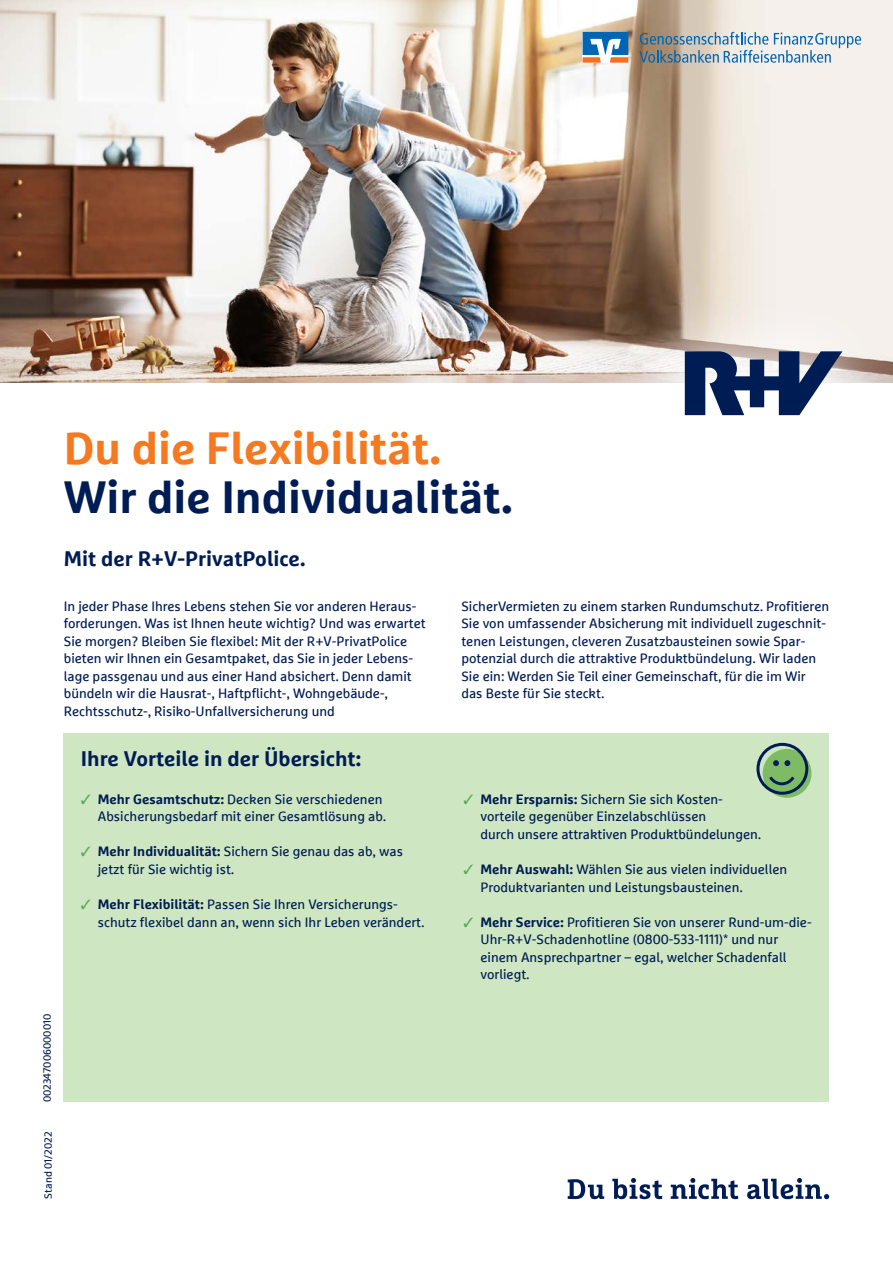
<style>
.page{position:relative;width:893px;height:1263px;background:#fff}
.page>*{position:absolute;margin:0;border:0;box-sizing:border-box;transform-origin:0 0}
.t1{font:700 45px "Marselisfor Ru V";color:#001c54}
.t2{font:700 45px "Marselisfor Ru V";color:#f47920}
.t3{font:700 21px "Marselisfor Ru V";color:#001c54}
.t4{font:13.5px/17.5px "Marselisfor Ru V";color:#001c54}
.t5{font:10.5px "Marselisfor Ru V";color:#001c54}
.s1{color:#57aa54}
.s2{font-weight:700}
</style>
<div class="page">
<img style="left:0;top:0;width:893px;height:383px">
<div style="left:64px;top:733px;width:765px;height:369px;background:#cee6c1"></div>
<svg style="left:763px;top:749px;width:48px;height:49px"></svg>
<svg style="left:756px;top:743px;width:52px;height:52px"></svg>
<div style="left:593px;top:261px;width:300px;height:238px;background:#fff;opacity:.8"></div>
<div style="left:625px;top:293px;width:268px;height:160px;background:#fff;opacity:.8"></div>
<svg style="left:685px;top:351px;width:157px;height:64px"></svg>
<svg style="left:568px;top:1179px;width:36px;height:20px"></svg>
<svg style="left:612px;top:1178px;width:50px;height:21px"></svg>
<svg style="left:671px;top:1178px;width:67px;height:21px"></svg>
<svg style="left:747px;top:1178px;width:82px;height:21px"></svg>
<svg style="left:639px;top:32px;width:222px;height:31px;background:#afbdc5"></svg>
<svg style="left:583px;top:32px;width:45px;height:31px"></svg>
<h1 class="t2" style="left:64px;top:420px;width:379px">Du die Flexibilität.</h1>
<h1 class="t1" style="left:64px;top:469px;width:451px">Wir die Individualität.</h1>
<h2 class="t3" style="left:64px;top:546px;width:243px">Mit der R+V-PrivatPolice.</h2>
<p class="t4" style="left:64px;top:597px;width:363px">In jeder Phase Ihres Lebens stehen Sie vor anderen Heraus&shy;forderungen. Was ist Ihnen heute wichtig? Und was erwartet Sie morgen? Bleiben Sie flexibel: Mit der R+V-PrivatPolice bieten wir Ihnen ein Gesamtpaket, das Sie in jeder Lebens&shy;lage passgenau und aus einer Hand absichert. Denn damit bündeln wir die Hausrat-, Haftpflicht-, Wohngebäude-, Rechtsschutz-, Risiko-Unfallversicherung und</p>
<p class="t4" style="left:461px;top:597px;width:369px">SicherVermieten zu einem starken Rundumschutz. Profitieren Sie von umfassender Absicherung mit individuell zugeschnit&shy;tenen Leistungen, cleveren Zusatzbausteinen sowie Spar&shy;potenzial durch die attraktive Produktbündelung. Wir laden Sie ein: Werden Sie Teil einer Gemeinschaft, für die im Wir das Beste für Sie steckt.</p>
<h2 class="t3" style="left:81px;top:745px;width:282px">Ihre Vorteile in der Übersicht:</h2>
<p class="t4" style="left:81px;top:790px;width:307px;text-align:right"><span class="s1">✓</span> <span class="s2">Mehr Gesamtschutz:</span> Decken Sie verschiedenen<br>Absicherungsbedarf mit einer Gesamtlösung ab.</p>
<p class="t4" style="left:98px;top:843px;width:307px;text-indent:-17px"><span class="s1">✓</span> <span class="s2">Mehr Individualität:</span> Sichern Sie genau das ab, was jetzt für Sie wichtig ist.</p>
<p class="t4" style="left:98px;top:895px;width:328px;text-indent:-17px"><span class="s1">✓</span> <span class="s2">Mehr Flexibilität:</span> Passen Sie Ihren Versicherungs&shy;schutz flexibel dann an, wenn sich Ihr Leben verändert.</p>
<p class="t4" style="left:480px;top:790px;width:282px;text-indent:-17px"><span class="s1">✓</span> <span class="s2">Mehr Ersparnis:</span> Sichern Sie sich Kosten&shy;vorteile gegenüber Einzelabschlüssen<br>durch unsere attraktiven Produktbündelungen.</p>
<p class="t4" style="left:480px;top:860px;width:308px;text-indent:-17px"><span class="s1">✓</span> <span class="s2">Mehr Auswahl:</span> Wählen Sie aus vielen individuellen<br>Produktvarianten und Leistungsbausteinen.</p>
<p class="t4" style="left:480px;top:913px;width:333px;text-indent:-17px"><span class="s1">✓</span> <span class="s2">Mehr Service:</span> Profitieren Sie von unserer Rund-um-die-Uhr-R+V-Schadenhotline (0800-533-1111)* und nur einem Ansprechpartner – egal, welcher Schadenfall vorliegt.</p>
<p class="t5" style="left:41px;top:1102px;width:90px;rotate:-90deg">002347006000010</p>
<p class="t5" style="left:42px;top:1199px;width:68px;rotate:-90deg">Stand 01/2022</p>
</div>
